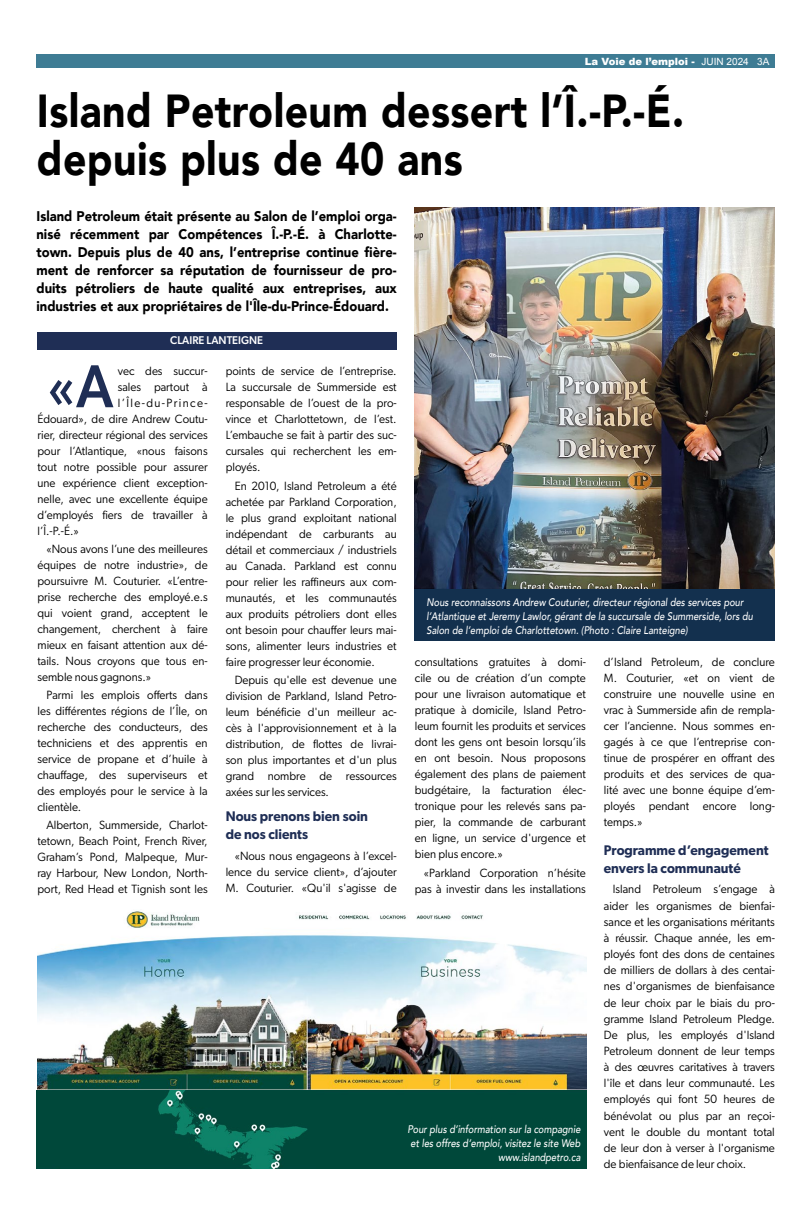
<style>
.page{position:relative;width:810px;height:1224px;background:#fff}
.page>*{position:absolute;margin:0;border:0;box-sizing:border-box;transform-origin:0 0}
.t1{font:500 60.7px "Gibson";color:#1f2e55;scale:.92 1}
.t2{font:900 46.2px/48px "Avenir";letter-spacing:.01em;color:#000;scale:.89 1}
.t3{font:900 14px/18px "Avenir";color:#000;text-align:justify;scale:.93 1}
.t4{font:600 14px/18px "Gibson";color:#1f2e55;scale:.95 1}
.t5{font:12px/16px "Gibson";color:#000;text-align:justify;scale:.96 1}
.t6{font:12px "Gibson";letter-spacing:.12em;color:#000;scale:.96 1}
.t7{font:500 11.2px "Gibson";color:#fff;scale:.96 1}
.t8{font:italic 500 11px/14px "Avenir";color:#fff;scale:.85 1}
.t9{font:900 10px "Arial";color:#fff}
.s1{font-weight:400}
</style>
<div class="page">
<div style="left:36px;top:54px;width:739px;height:14px;background:#3e7c94"></div>
<div style="left:415px;top:573px;width:360px;height:68px;background:#13304e"></div>
<img style="left:415px;top:207px;width:360px;height:381px">
<div style="left:37px;top:332px;width:360px;height:17px;background:#1f2e55"></div>
<img style="left:37px;top:911px;width:549px;height:179px">
<img style="left:36px;top:1090px;width:280px;height:79px">
<div style="left:316px;top:1090px;width:270px;height:79px;background:#00483a"></div>
<p class="t9" style="left:585px;top:54px;width:186px">La Voie de l’emploi - <span class="s1">JUIN 2024 3A</span></p>
<h2 class="t2" style="left:37px;top:86px;width:729px">Island Petroleum dessert l’Î.-P.-É. depuis plus de 40 ans</h2>
<p class="t3" style="left:36px;top:207px;width:389px">Island Petroleum était présente au Salon de l’emploi orga&shy;nisé récemment par Compétences Î.-P.-É. à Charlotte&shy;town. Depuis plus de 40 ans, l’entreprise continue fière&shy;ment de renforcer sa réputation de fournisseur de pro&shy;duits pétroliers de haute qualité aux entreprises, aux industries et aux propriétaires de l'Île-du-Prince-Édouard.</p>
<p class="t7" style="left:170px;top:334px;width:98px">CLAIRE LANTEIGNE</p>
<h1 class="t1" style="left:47px;top:350px;width:74px">«A</h1>
<p class="t5" style="left:118px;top:363px;width:95px">vec des succur-</p>
<p class="t5" style="left:118px;top:379px;width:95px">sales partout à</p>
<p class="t6" style="left:118px;top:396px;width:95px">l’Île-du-Prince-</p>
<p class="t5" style="left:38px;top:411px;width:179px">Édouard», de dire Andrew Coutu-</p>
<p class="t5" style="left:38px;top:427px;width:179px">rier, directeur régional des services</p>
<p class="t5" style="left:38px;top:443px;width:179px">pour l’Atlantique, «nous faisons</p>
<p class="t5" style="left:38px;top:459px;width:179px">tout notre possible pour assurer</p>
<p class="t5" style="left:38px;top:475px;width:179px">une expérience client exception-</p>
<p class="t5" style="left:38px;top:491px;width:179px">nelle, avec une excellente équipe</p>
<p class="t5" style="left:38px;top:507px;width:179px">d’employés fiers de travailler à</p>
<p class="t5" style="left:38px;top:523px;width:45px">l’Î.-P.-É.»</p>
<p class="t5" style="left:38px;top:541px;width:179px;text-indent:9px">«Nous avons l’une des meilleures équipes de notre industrie», de poursuivre M. Couturier. «L’entre&shy;prise recherche des employé.e.s qui voient grand, acceptent le changement, cherchent à faire mieux en faisant attention aux dé&shy;tails. Nous croyons que tous en&shy;semble nous gagnons.»</p>
<p class="t5" style="left:38px;top:687px;width:179px;text-indent:9px">Parmi les emplois offerts dans les différentes régions de l’Île, on recherche des conducteurs, des techniciens et des apprentis en service de propane et d’huile à chauffage, des superviseurs et des employés pour le service à la clientèle.</p>
<p class="t5" style="left:38px;top:817px;width:179px;text-indent:9px">Alberton, Summerside, Charlot&shy;tetown, Beach Point, French River, Graham’s Pond, Malpeque, Mur&shy;ray Harbour, New London, North&shy;port, Red Head et Tignish sont les</p>
<p class="t5" style="left:226px;top:363px;width:180px">points de service de l’entreprise.<br>La succursale de Summerside est responsable de l’ouest de la pro&shy;vince et Charlottetown, de l’est.<br>L’embauche se fait à partir des suc&shy;cursales qui recherchent les em&shy;ployés.</p>
<p class="t5" style="left:226px;top:478px;width:180px;text-indent:9px">En 2010, Island Petroleum a été achetée par Parkland Corporation, le plus grand exploitant national indépendant de carburants au détail et commerciaux / industriels au Canada. Parkland est connu pour relier les raffineurs aux com&shy;munautés, et les communautés aux produits pétroliers dont elles ont besoin pour chauffer leurs mai&shy;sons, alimenter leurs industries et faire progresser leur économie.</p>
<p class="t5" style="left:226px;top:672px;width:180px;text-indent:9px">Depuis qu'elle est devenue une division de Parkland, Island Petro&shy;leum bénéficie d'un meilleur ac&shy;cès à l'approvisionnement et à la distribution, de flottes de livrai&shy;son plus importantes et d'un plus grand nombre de ressources axées sur les services.</p>
<p class="t4" style="left:226px;top:807px;width:151px">Nous prenons bien soin de nos clients</p>
<p class="t5" style="left:226px;top:847px;width:180px;text-indent:9px">«Nous nous engageons à l’excel&shy;lence du service client», d’ajouter M. Couturier. «Qu'il s'agisse de</p>
<p class="t8" style="left:427px;top:595px;width:386px">Nous reconnaissons Andrew Couturier, directeur régional des services pour l’Atlantique et Jeremy Lawlor, gérant de la succursale de Summerside, lors du<br>Salon de l’emploi de Charlottetown. (Photo : Claire Lanteigne)</p>
<p class="t5" style="left:415px;top:654px;width:180px">consultations gratuites à domi&shy;cile ou de création d’un compte pour une livraison automatique et pratique à domicile, Island Petro&shy;leum fournit les produits et services dont les gens ont besoin lorsqu’ils en ont besoin. Nous proposons également des plans de paiement budgétaire, la facturation élec&shy;tronique pour les relevés sans pa&shy;pier, la commande de carburant en ligne, un service d'urgence et bien plus encore.»</p>
<p class="t5" style="left:415px;top:864px;width:180px;text-align:right">«Parkland Corporation n’hésite pas à investir dans les installations</p>
<p class="t8" style="left:407px;top:1123px;width:205px;text-align:right">Pour plus d’information sur la compagnie et les offres d’emploi, visitez le site Web www.islandpetro.ca</p>
<p class="t5" style="left:604px;top:654px;width:180px">d’Island Petroleum, de conclure M. Couturier, «et on vient de construire une nouvelle usine en vrac à Summerside afin de rempla&shy;cer l’ancienne. Nous sommes en&shy;gagés à ce que l’entreprise con&shy;tinue de prospérer en offrant des produits et des services de qua&shy;lité avec une bonne équipe d’em&shy;ployés pendant encore long&shy;temps.»</p>
<p class="t4" style="left:604px;top:841px;width:175px">Programme d’engagement envers la communauté</p>
<p class="t5" style="left:604px;top:881px;width:180px;text-indent:9px">Island Petroleum s’engage à aider les organismes de bienfai&shy;sance et les organisations méritants à réussir. Chaque année, les em&shy;ployés font des dons de centaines de milliers de dollars à des centai&shy;nes d'organismes de bienfaisance de leur choix par le biais du pro&shy;gramme Island Petroleum Pledge.<br>De plus, les employés d'Island Petroleum donnent de leur temps à des œuvres caritatives à travers l'île et dans leur communauté. Les employés qui font 50 heures de bénévolat ou plus par an reçoi&shy;vent le double du montant total de leur don à verser à l'organisme de bienfaisance de leur choix.</p>
</div>
